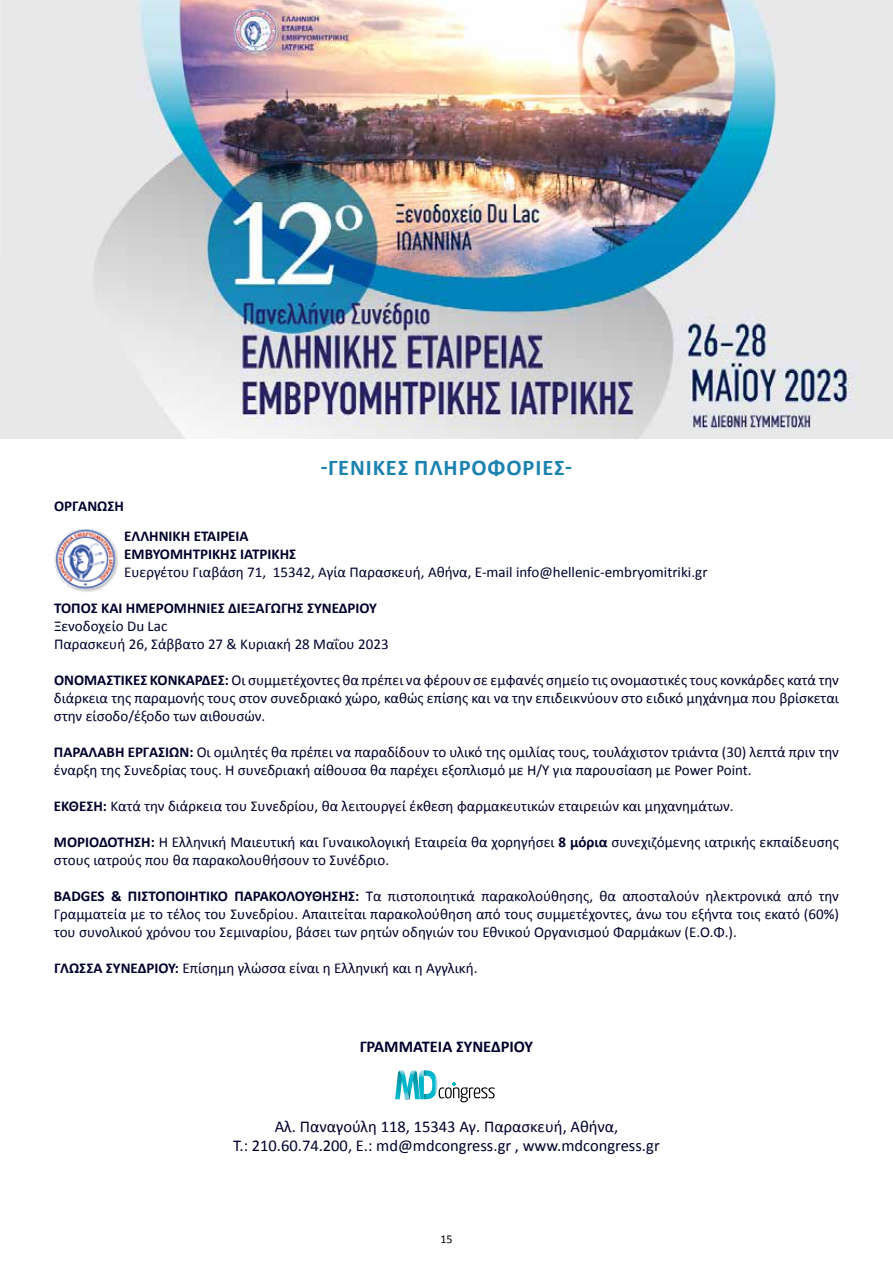
<style>
.page{position:relative;width:893px;height:1263px;background:#fff}
.page>*{position:absolute;margin:0;border:0;box-sizing:border-box;transform-origin:0 0}
.t1{font:700 22.5px "Calibri";letter-spacing:.04em;color:#1b82af}
.t2{font:16.5px/19.8px "Calibri";color:#00002c;text-align:center}
.t3{font:700 16.5px "Calibri";color:#00002c}
.t4{font:15px/18px "Calibri";color:#00002c}
.t5{font:700 15px/18px "Calibri";color:#00002c}
.t6{font:12px "Calibri";color:#000}
.s1{font-weight:700}
</style>
<div class="page">
<img style="left:0;top:0;width:893px;height:438px">
<img style="left:54px;top:529px;width:63px;height:63px">
<svg style="left:395px;top:1070px;width:100px;height:32px"></svg>
<hr style="left:0;top:0;width:1px;height:257px;background:#e7e8e9">
<p class="t5" style="left:54px;top:497px;width:71px">ΟΡΓΑΝΩΣΗ</p>
<h1 class="t1" style="left:321px;top:452px;width:253px">-ΓΕΝΙΚΕΣ ΠΛΗΡΟΦΟΡΙΕΣ-</h1>
<p class="t5" style="left:124px;top:527px;width:173px">ΕΛΛΗΝΙΚΗ ΕΤΑΙΡΕΙΑ<br>ΕΜΒΥΟΜΗΤΡΙΚΗΣ ΙΑΤΡΙΚΗΣ</p>
<p class="t4" style="left:124px;top:563px;width:585px">Ευεργέτου Γιαβάση 71, 15342, Αγία Παρασκευή, Αθήνα, E-mail info@hellenic-embryomitriki.gr</p>
<p class="t5" style="left:54px;top:599px;width:325px">ΤΟΠΟΣ ΚΑΙ ΗΜΕΡΟΜΗΝΙΕΣ ΔΙΕΞΑΓΩΓΗΣ ΣΥΝΕΔΡΙΟΥ</p>
<p class="t4" style="left:54px;top:617px;width:336px">Ξενοδοχείο Du Lac<br>Παρασκευή 26, Σάββατο 27 &amp; Κυριακή 28 Μαΐου 2023</p>
<p class="t4" style="left:54px;top:671px;width:786px;text-align:justify"><span class="s1">ΟΝΟΜΑΣΤΙΚΕΣ ΚΟΝΚΑΡΔΕΣ:</span> Οι συμμετέχοντες θα πρέπει να φέρουν σε εμφανές σημείο τις ονομαστικές τους κονκάρδες κατά την διάρκεια της παραμονής τους στον συνεδριακό χώρο, καθώς επίσης και να την επιδεικνύουν στο ειδικό μηχάνημα που βρίσκεται στην είσοδο/έξοδο των αιθουσών.</p>
<p class="t4" style="left:54px;top:743px;width:786px"><span class="s1">ΠΑΡΑΛΑΒΗ ΕΡΓΑΣΙΩΝ:</span> Οι ομιλητές θα πρέπει να παραδίδουν το υλικό της ομιλίας τους, τουλάχιστον τριάντα (30) λεπτά πριν την έναρξη της Συνεδρίας τους. Η συνεδριακή αίθουσα θα παρέχει εξοπλισμό με Η/Υ για παρουσίαση με Power Point.</p>
<p class="t4" style="left:54px;top:797px;width:681px"><span class="s1">ΕΚΘΕΣΗ:</span> Κατά την διάρκεια του Συνεδρίου, θα λειτουργεί έκθεση φαρμακευτικών εταιρειών και μηχανημάτων.</p>
<p class="t4" style="left:54px;top:833px;width:786px"><span class="s1">ΜΟΡΙΟΔΟΤΗΣΗ:</span> Η Ελληνική Μαιευτική και Γυναικολογική Εταιρεία θα χορηγήσει <span class="s1">8 μόρια</span> συνεχιζόμενης ιατρικής εκπαίδευσης στους ιατρούς που θα παρακολουθήσουν το Συνέδριο.</p>
<p class="t4" style="left:54px;top:887px;width:786px;text-align:justify"><span class="s1">BADGES &amp; ΠΙΣΤΟΠΟΙΗΤΙΚΟ ΠΑΡΑΚΟΛΟΥΘΗΣΗΣ:</span> Τα πιστοποιητικά παρακολούθησης, θα αποσταλούν ηλεκτρονικά από την Γραμματεία με το τέλος του Συνεδρίου. Απαιτείται παρακολούθηση από τους συμμετέχοντες, άνω του εξήντα τοις εκατό (60%) του συνολικού χρόνου του Σεμιναρίου, βάσει των ρητών οδηγιών του Εθνικού Οργανισμού Φαρμάκων (Ε.Ο.Φ.).</p>
<p class="t4" style="left:54px;top:959px;width:425px"><span class="s1">ΓΛΩΣΣΑ ΣΥΝΕΔΡΙΟΥ:</span> Επίσημη γλώσσα είναι η Ελληνική και η Αγγλική.</p>
<p class="t3" style="left:360px;top:1035px;width:175px">ΓΡΑΜΜΑΤΕΙΑ ΣΥΝΕΔΡΙΟΥ</p>
<p class="t2" style="left:233px;top:1116px;width:428px">Αλ. Παναγούλη 118, 15343 Αγ. Παρασκευή, Αθήνα,<br>Τ.: 210.60.74.200, Ε.: md@mdcongress.gr , www.mdcongress.gr</p>
<p class="t6" style="left:440px;top:1231px;width:14px">15</p>
</div>
